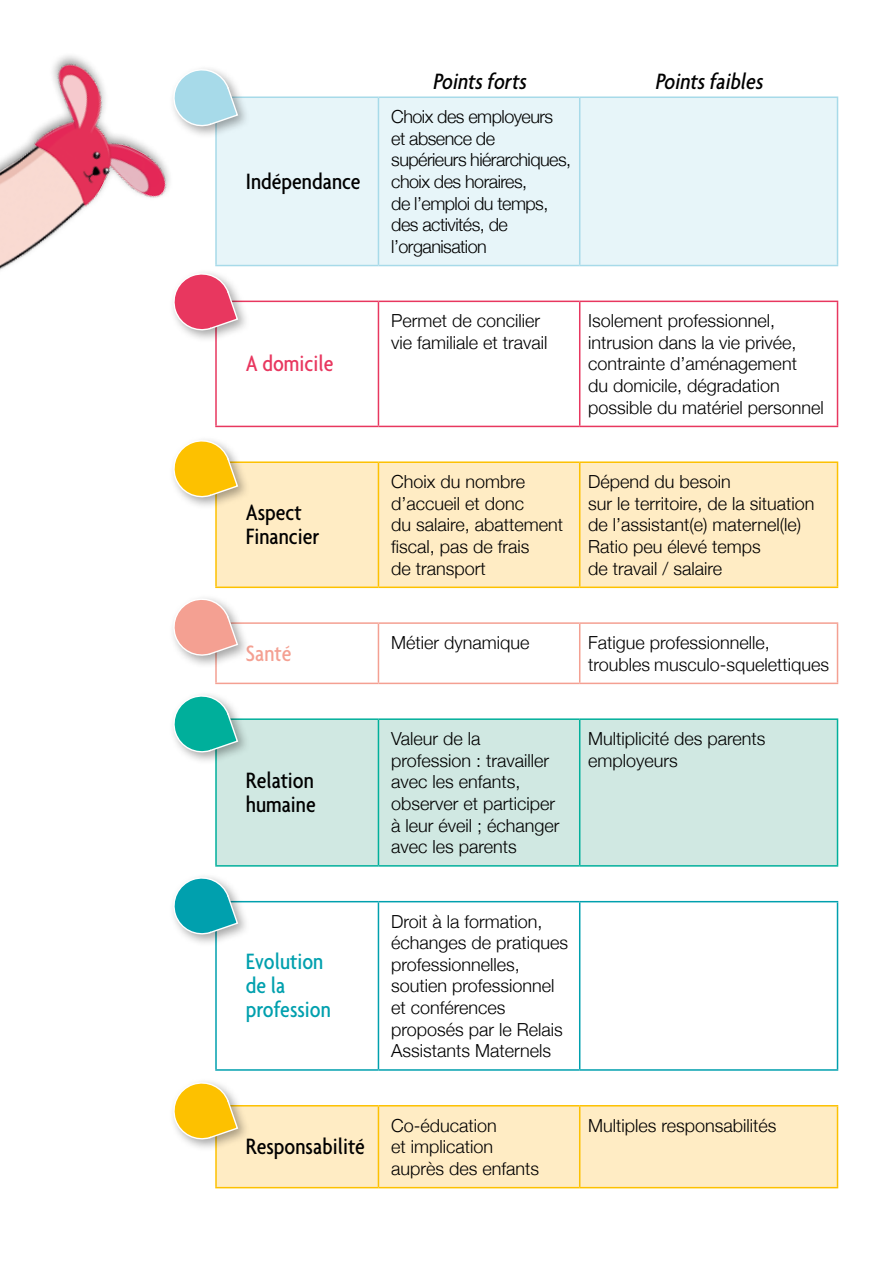
<style>
.page{position:relative;width:893px;height:1263px;background:#fff}
.page>*{position:absolute;margin:0;border:0;box-sizing:border-box;transform-origin:0 0}
.t1{font:500 condensed 24px/24px "Agenda";color:#000}
.t2{font:italic 500 condensed 24px "Agenda";color:#000}
.t3{font:500 condensed 24px/24px "Agenda";color:#00a0ae}
.t4{font:500 condensed 24px "Agenda";color:#e8375f}
.t5{font:500 condensed 24px "Agenda";color:#f4a092}
.t6{font:300 18px/21.6px "Helvetica Neue";color:#000}
.t7{font:300 18px/21.6px "Helvetica Neue";letter-spacing:-.03em;color:#000}
</style>
<div class="page">
<div style="left:217px;top:98px;width:620px;height:167px;background:#e7f5f9"></div>
<svg style="left:216px;top:463px;width:621px;height:724px"></svg>
<div style="left:217px;top:720px;width:620px;height:145px;background:#d0e8e2"></div>
<hr style="left:215px;top:461px;width:163px;height:2px;background:#fdc100">
<hr style="left:215px;top:463px;width:2px;height:123px;background:#fdc100">
<hr style="left:378px;top:461px;width:202px;height:2px;background:#fdc100">
<hr style="left:378px;top:463px;width:1px;height:123px;background:#fdc100">
<hr style="left:580px;top:461px;width:258px;height:2px;background:#fdc100">
<hr style="left:579px;top:463px;width:1px;height:123px;background:#fdc100">
<hr style="left:837px;top:463px;width:1px;height:123px;background:#fdc100">
<hr style="left:215px;top:586px;width:163px;height:2px;background:#fdc100">
<hr style="left:378px;top:586px;width:202px;height:2px;background:#fdc100">
<hr style="left:580px;top:586px;width:258px;height:2px;background:#fdc100">
<hr style="left:215px;top:622px;width:163px;height:2px;background:#f4a092">
<hr style="left:215px;top:624px;width:2px;height:59px;background:#f4a092">
<hr style="left:378px;top:622px;width:202px;height:2px;background:#f4a092">
<hr style="left:378px;top:624px;width:1px;height:59px;background:#f4a092">
<hr style="left:580px;top:622px;width:258px;height:2px;background:#f4a092">
<hr style="left:579px;top:624px;width:1px;height:59px;background:#f4a092">
<hr style="left:837px;top:624px;width:1px;height:59px;background:#f4a092">
<hr style="left:215px;top:683px;width:163px;height:1px;background:#f4a092">
<hr style="left:378px;top:683px;width:202px;height:1px;background:#f4a092">
<hr style="left:580px;top:683px;width:258px;height:1px;background:#f4a092">
<hr style="left:215px;top:1105px;width:163px;height:1px;background:#fdc100">
<hr style="left:215px;top:1106px;width:2px;height:81px;background:#fdc100">
<hr style="left:378px;top:1105px;width:202px;height:1px;background:#fdc100">
<hr style="left:378px;top:1106px;width:1px;height:81px;background:#fdc100">
<hr style="left:580px;top:1105px;width:258px;height:1px;background:#fdc100">
<hr style="left:579px;top:1106px;width:1px;height:81px;background:#fdc100">
<hr style="left:837px;top:1106px;width:1px;height:81px;background:#fdc100">
<hr style="left:215px;top:1187px;width:163px;height:1px;background:#fdc100">
<hr style="left:378px;top:1187px;width:202px;height:1px;background:#fdc100">
<hr style="left:580px;top:1187px;width:258px;height:1px;background:#fdc100">
<hr style="left:215px;top:718px;width:163px;height:2px;background:#00af9b">
<hr style="left:215px;top:720px;width:2px;height:145px;background:#00af9b">
<hr style="left:378px;top:718px;width:202px;height:2px;background:#00af9b">
<hr style="left:378px;top:720px;width:1px;height:145px;background:#00af9b">
<hr style="left:580px;top:718px;width:258px;height:2px;background:#00af9b">
<hr style="left:579px;top:720px;width:1px;height:145px;background:#00af9b">
<hr style="left:837px;top:720px;width:1px;height:145px;background:#00af9b">
<hr style="left:215px;top:865px;width:163px;height:2px;background:#00af9b">
<hr style="left:378px;top:865px;width:202px;height:2px;background:#00af9b">
<hr style="left:580px;top:865px;width:258px;height:2px;background:#00af9b">
<hr style="left:215px;top:301px;width:163px;height:1px;background:#e8375f">
<hr style="left:215px;top:302px;width:2px;height:124px;background:#e8375f">
<hr style="left:378px;top:301px;width:202px;height:1px;background:#e8375f">
<hr style="left:378px;top:302px;width:1px;height:124px;background:#e8375f">
<hr style="left:580px;top:301px;width:258px;height:1px;background:#e8375f">
<hr style="left:579px;top:302px;width:1px;height:124px;background:#e8375f">
<hr style="left:837px;top:302px;width:1px;height:124px;background:#e8375f">
<hr style="left:215px;top:426px;width:163px;height:1px;background:#e8375f">
<hr style="left:378px;top:426px;width:202px;height:1px;background:#e8375f">
<hr style="left:580px;top:426px;width:258px;height:1px;background:#e8375f">
<hr style="left:215px;top:96px;width:163px;height:2px;background:#a7dae9">
<hr style="left:215px;top:98px;width:2px;height:167px;background:#a7dae9">
<hr style="left:378px;top:96px;width:202px;height:2px;background:#a7dae9">
<hr style="left:378px;top:98px;width:1px;height:167px;background:#a7dae9">
<hr style="left:580px;top:96px;width:258px;height:2px;background:#a7dae9">
<hr style="left:579px;top:98px;width:1px;height:167px;background:#a7dae9">
<hr style="left:837px;top:98px;width:1px;height:167px;background:#a7dae9">
<hr style="left:215px;top:265px;width:163px;height:1px;background:#a7dae9">
<hr style="left:378px;top:265px;width:202px;height:1px;background:#a7dae9">
<hr style="left:580px;top:265px;width:258px;height:1px;background:#a7dae9">
<hr style="left:215px;top:901px;width:163px;height:1px;background:#00a0ae">
<hr style="left:215px;top:902px;width:2px;height:167px;background:#00a0ae">
<hr style="left:378px;top:901px;width:202px;height:1px;background:#00a0ae">
<hr style="left:378px;top:902px;width:1px;height:167px;background:#00a0ae">
<hr style="left:580px;top:901px;width:258px;height:1px;background:#00a0ae">
<hr style="left:579px;top:902px;width:1px;height:167px;background:#00a0ae">
<hr style="left:837px;top:902px;width:1px;height:167px;background:#00a0ae">
<hr style="left:215px;top:1069px;width:163px;height:2px;background:#00a0ae">
<hr style="left:378px;top:1069px;width:202px;height:2px;background:#00a0ae">
<hr style="left:580px;top:1069px;width:258px;height:2px;background:#00a0ae">
<div style="left:169px;top:65px;width:81px;height:74px;background:#000;opacity:.35"></div>
<svg style="left:188px;top:66px;width:51px;height:63px"></svg>
<div style="left:169px;top:269px;width:81px;height:74px;background:#000;opacity:.35"></div>
<svg style="left:170px;top:270px;width:69px;height:63px"></svg>
<div style="left:169px;top:436px;width:81px;height:74px;background:#000;opacity:.35"></div>
<svg style="left:170px;top:437px;width:69px;height:63px"></svg>
<div style="left:169px;top:594px;width:81px;height:75px;background:#000;opacity:.35"></div>
<svg style="left:170px;top:596px;width:69px;height:62px"></svg>
<div style="left:169px;top:691px;width:81px;height:74px;background:#000;opacity:.35"></div>
<svg style="left:170px;top:692px;width:69px;height:63px"></svg>
<div style="left:169px;top:873px;width:81px;height:74px;background:#000;opacity:.35"></div>
<svg style="left:170px;top:874px;width:69px;height:63px"></svg>
<div style="left:169px;top:1078px;width:81px;height:74px;background:#000;opacity:.35"></div>
<svg style="left:170px;top:1079px;width:69px;height:63px"></svg>
<div style="left:0;top:52px;width:173px;height:228px;background:#fff"></div>
<img style="left:0;top:55px;width:188px;height:220px">
<h1 class="t1" style="left:246px;top:168px;width:116px">Indépendance</h1>
<h1 class="t4" style="left:246px;top:349px;width:89px">A domicile</h1>
<h1 class="t1" style="left:246px;top:500px;width:75px">Aspect<br>Financier</h1>
<h1 class="t5" style="left:246px;top:639px;width:47px">Santé</h1>
<h1 class="t1" style="left:246px;top:767px;width:72px">Relation humaine</h1>
<h1 class="t3" style="left:246px;top:949px;width:87px">Evolution de la profession</h1>
<h1 class="t1" style="left:246px;top:1134px;width:121px">Responsabilité</h1>
<h1 class="t2" style="left:432px;top:67px;width:100px">Pointsforts</h1>
<h1 class="t2" style="left:655px;top:67px;width:114px">Pointsfaibles</h1>
<p class="t7" style="left:391px;top:105px;width:182px">Choix des employeurs et absence de supérieurs hiérarchiques, choix des horaires,<br>de l’emploi du temps, des activités, de l’organisation</p>
<p class="t6" style="left:391px;top:309px;width:158px">Permet de concilier vie familiale et travail</p>
<p class="t6" style="left:588px;top:309px;width:237px">Isolement professionnel, intrusion dans la vie privée, contrainte d’aménagement<br>du domicile, dégradation possible du matériel personnel</p>
<p class="t6" style="left:391px;top:470px;width:174px">Choix du nombre d’accueil et donc<br>du salaire, abattement fiscal, pas de frais<br>de transport</p>
<p class="t6" style="left:588px;top:470px;width:228px">Dépend du besoin<br>sur le territoire, de la situation de l’assistant(e) maternel(le)<br>Ratio peu élevé temps<br>de travail / salaire</p>
<p class="t6" style="left:391px;top:631px;width:140px">Métier dynamique</p>
<p class="t6" style="left:588px;top:631px;width:242px">Fatigue professionnelle, troubles musculo-squelettiques</p>
<p class="t6" style="left:391px;top:727px;width:170px">Valeur de la profession : travailler avec les enfants, observer et participer à leur éveil ; échanger avec les parents</p>
<p class="t6" style="left:588px;top:727px;width:179px">Multiplicité des parents employeurs</p>
<p class="t6" style="left:391px;top:909px;width:179px">Droit à la formation, échanges de pratiques professionnelles, soutien professionnel et conférences proposés par le Relais<br>Assistants Maternels</p>
<p class="t6" style="left:391px;top:1113px;width:150px">Co-éducation<br>et implication auprès des enfants</p>
<p class="t6" style="left:588px;top:1113px;width:190px">Multiples responsabilités</p>
</div>
